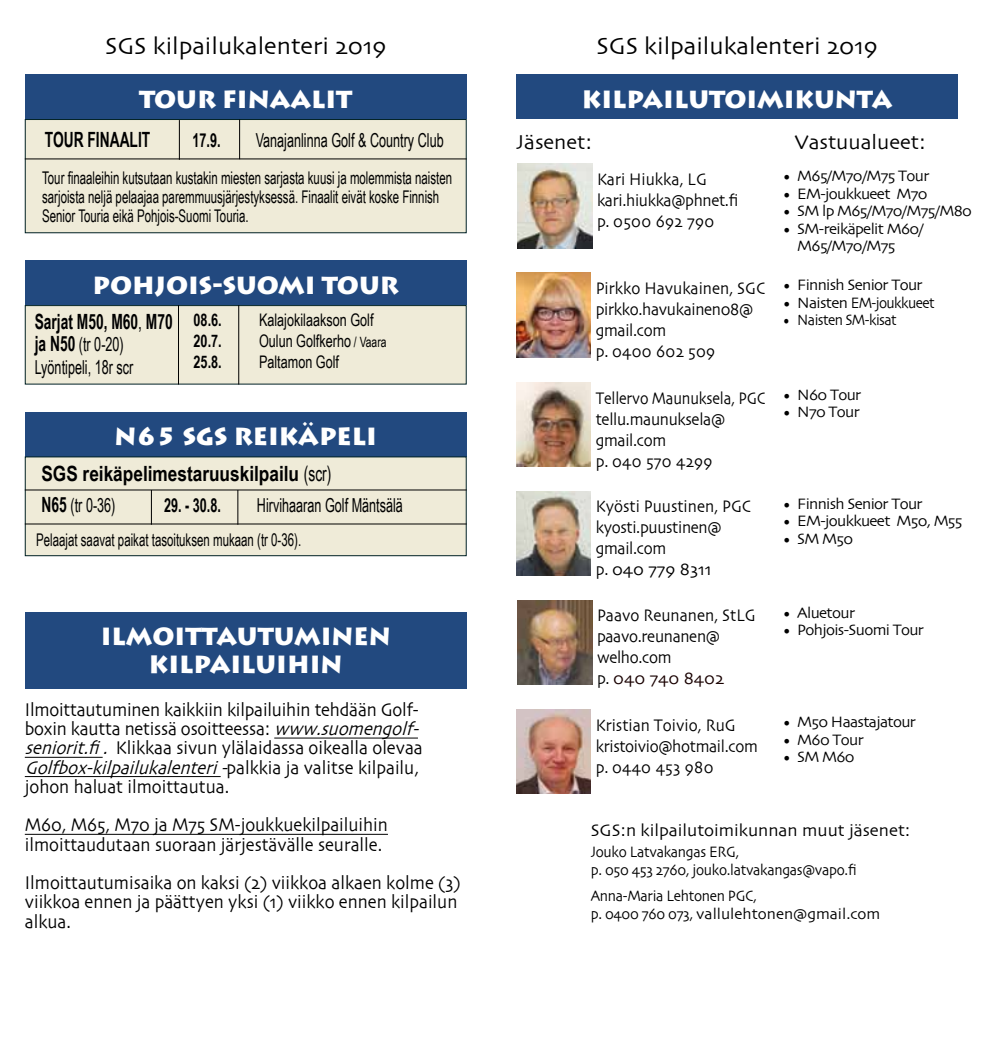
<style>
.page{position:relative;width:983px;height:1042px;background:#fff}
.page>*{position:absolute;margin:0;border:0;box-sizing:border-box;transform-origin:0 0}
.t1{font:900 24.5px "Lithos Pro";color:#fff}
.t2{font:24.5px "Skia";color:#000}
.t3{font:700 21px "Arial Narrow";color:#000}
.t4{font:700 21px "Arial Narrow";color:#000;scale:.8 1}
.t5{font:21px "Skia";color:#000}
.t6{font:19.25px/19.2px "Skia";color:#000;scale:.9 1}
.t7{font:19.25px/22.8px "Arial Narrow";color:#000;scale:.8 1}
.t8{font:700 19.25px "Arial Narrow";color:#000;scale:.8 1}
.t9{font:17.5px/21px "Skia";color:#000;scale:.9 1}
.t10{font:17.5px/19.2px "Arial Narrow";color:#000;scale:.8 1}
.t11{font:17.5px/21px "Skia";color:#000;scale:.85 1}
.t12{font:17.5px "Skia";color:#000}
.t13{font:17.32px "Arial Narrow";color:#000;scale:.89 1}
.t14{font:700 17.32px "Arial Narrow";color:#000;scale:.89 1}
.t15{font:15.75px/17.5px "Skia";letter-spacing:-.04em;color:#000}
.t16{font:15.75px/17.5px "Skia";letter-spacing:-.02em;color:#000;scale:.9 1}
.t17{font:15.75px "Skia";letter-spacing:-.04em;color:#000;scale:.9 1}
.s1{font-size:14.17px}
.s2{font-weight:400}
.s3{font-weight:700;font-size:21px}
.s4{font-style:italic}
.s5{color:#190000}
</style>
<div class="page">
<div style="left:25px;top:74px;width:441px;height:45px;background:#22497f"></div>
<div style="left:25px;top:119px;width:441px;height:114px;background:#efebd8"></div>
<div style="left:25px;top:119px;width:441px;height:114px;border:1px solid #002125"></div>
<hr style="left:25px;top:158px;width:441px;height:1px;background:#000">
<div style="left:25px;top:260px;width:441px;height:45px;background:#22497f"></div>
<div style="left:25px;top:306px;width:441px;height:78px;background:#efebd8"></div>
<div style="left:25px;top:305px;width:441px;height:79px;border:1px solid #002125"></div>
<hr style="left:178px;top:305px;width:1px;height:79px;background:#000">
<hr style="left:179px;top:120px;width:1px;height:40px;background:#000">
<hr style="left:274px;top:737px;width:144px;height:1px;background:#000">
<hr style="left:25px;top:757px;width:78px;height:1px;background:#000">
<hr style="left:25px;top:776px;width:195px;height:1px;background:#000">
<hr style="left:25px;top:834px;width:363px;height:1px;background:#000">
<div style="left:25px;top:611px;width:441px;height:77px;background:#22497f"></div>
<div style="left:516px;top:74px;width:441px;height:45px;background:#22497f"></div>
<img style="left:517px;top:164px;width:75px;height:84px">
<img style="left:516px;top:382px;width:74px;height:84px">
<img style="left:516px;top:491px;width:74px;height:84px">
<img style="left:516px;top:709px;width:74px;height:85px">
<hr style="left:238px;top:305px;width:1px;height:79px;background:#000">
<hr style="left:239px;top:120px;width:1px;height:39px;background:#000">
<img style="left:517px;top:600px;width:75px;height:85px">
<img style="left:516px;top:273px;width:74px;height:84px">
<div style="left:25px;top:412px;width:441px;height:44px;background:#22497f"></div>
<div style="left:25px;top:457px;width:441px;height:99px;background:#efebd8"></div>
<div style="left:25px;top:456px;width:441px;height:100px;border:1px solid #002125"></div>
<hr style="left:151px;top:490px;width:1px;height:35px;background:#000">
<hr style="left:25px;top:523px;width:441px;height:1px;background:#000">
<hr style="left:25px;top:489px;width:441px;height:1px;background:#000">
<hr style="left:237px;top:490px;width:1px;height:35px;background:#000">
<p class="t2" style="left:105px;top:31px;width:283px">SGS kilpailukalenteri 2019</p>
<p class="t2" style="left:596px;top:31px;width:283px">SGS kilpailukalenteri 2019</p>
<p class="t1" style="left:139px;top:84px;width:115px">TOUR FINAALI</p>
<p class="t1" style="left:336px;top:84px;width:18px">T</p>
<p class="t4" style="left:45px;top:124px;width:82px">TOUR Finaal</p>
<p class="t4" style="left:138px;top:124px;width:17px">iT</p>
<p class="t8" style="left:192px;top:126px;width:37px">17.9.</p>
<p class="t7" style="left:256px;top:128px;width:236px">Vanajanlinna Golf &amp; Country Club</p>
<p class="t10" style="left:42px;top:167px;width:514px">Tour finaaleihin kutsutaan kustakin miesten sarjasta kuusi ja molemmista naisten sarjoista neljä pelaajaa paremmuusjärjestyksessä. Finaalit eivät koske Finnish<br>Senior Touria eikä Pohjois-Suomi Touria.</p>
<p class="t1" style="left:93px;top:270px;width:308px">POHJOIS-SUOMI TOUR</p>
<p class="t14" style="left:193px;top:307px;width:33px">08.6.</p>
<p class="t13" style="left:259px;top:308px;width:130px">Kalajokilaakson Golf</p>
<p class="t14" style="left:193px;top:328px;width:33px">20.7.</p>
<p class="t13" style="left:259px;top:329px;width:145px">Oulun Golfkerho <span class="s1">/ Vaara</span></p>
<p class="t14" style="left:193px;top:349px;width:33px">25.8.</p>
<p class="t13" style="left:259px;top:350px;width:91px">Paltamon Golf</p>
<p class="t4" style="left:35px;top:305px;width:174px">Sarjat M50, M60<span class="s2">,</span> M70</p>
<p class="t7" style="left:35px;top:332px;width:125px"><span class="s3">ja N50</span> (tr 0-20)<br>Lyöntipeli, 18r scr</p>
<p class="t1" style="left:114px;top:421px;width:264px">N65 SGS REIKÄPELI</p>
<p class="t3" style="left:41px;top:457px;width:291px">SGS reikäpelimestaruuskilpailu <span class="s2">(scr)</span></p>
<p class="t7" style="left:41px;top:493px;width:94px"><span class="s3">N65</span> (tr 0-36)</p>
<p class="t8" style="left:164px;top:491px;width:73px">29. - 30.8.</p>
<p class="t7" style="left:257px;top:493px;width:184px">Hirvihaaran Golf Mäntsälä</p>
<p class="t10" style="left:36px;top:529px;width:333px">Pelaajat saavat paikat tasoituksen mukaan (tr 0-36).</p>
<p class="t1" style="left:101px;top:621px;width:71px">ILMOITTAUTU</p>
<p class="t1" style="left:294px;top:621px;width:45px">MINEN</p>
<p class="t1" style="left:149px;top:649px;width:35px">KILPAILUI</p>
<p class="t1" style="left:287px;top:649px;width:38px">HIN</p>
<p class="t6" style="left:25px;top:701px;width:446px">Ilmoittautuminen kaikkiin kilpailuihin tehdään Golf&shy;boxin kautta netissä osoitteessa: <span class="s4">www.suomengolf&shy;seniorit.fi.</span> Klikkaa sivun ylälaidassa oikealla olevaa <span class="s4">Golfbox-kilpailukalenteri-</span>p a l k k i a j a v a l i t s e k i l p a i l u , johon haluat ilmoittautua.</p>
<p class="t6" style="left:25px;top:816px;width:405px">M60, M65, M70 ja M75 SM-joukkuekilpailuihin ilmoittaudutaan suoraan järjestävälle seuralle.</p>
<p class="t6" style="left:25px;top:874px;width:485px">Ilmoittautumisaika on kaksi (2) viikkoa alkaen kolme (3) viikkoa ennen ja päättyen yksi (1) viikko ennen kilpailun alkua.</p>
<p class="t1" style="left:581px;top:84px;width:36px">KILPAILU</p>
<p class="t1" style="left:709px;top:84px;width:126px">TOIMIKUNTA</p>
<p class="t5" style="left:516px;top:129px;width:77px">Jäsenet:</p>
<p class="t5" style="left:794px;top:129px;width:132px">Vastuualueet:</p>
<p class="t9" style="left:597px;top:170px;width:158px">Kari Hiukka, LG kari.hiukka@phnet.fi p. 0500 692 790</p>
<p class="t9" style="left:595px;top:279px;width:190px">Pirkko Havukainen, SGC pirkko.havukainen08@ gmail.com<br>p. 0400 602 509</p>
<p class="t11" style="left:595px;top:389px;width:201px">Tellervo Maunuksela, PGC tellu.maunuksela@ gmail.com<br>p. 040 570 4299</p>
<p class="t9" style="left:595px;top:497px;width:174px">Kyösti Puustinen, PGC kyosti.puustinen@ gmail.com<br>p. 040 779 8311</p>
<p class="t9" style="left:597px;top:606px;width:178px">Paavo Reunanen, StLG paavo.reunanen@ welho.com<br>p. <span class="s5">040 740 8402</span></p>
<p class="t9" style="left:595px;top:715px;width:181px">Kristian Toivio, RuG kristoivio@hotmail.com p. 0440 453 980</p>
<p class="t15" style="left:782px;top:168px;width:148px">• M65/M70/M75 Tour</p>
<p class="t15" style="left:782px;top:186px;width:147px">• EM-joukkueet M70</p>
<p class="t15" style="left:782px;top:203px;width:191px">• SM lp M65/M70/M75/M80</p>
<p class="t15" style="left:797px;top:221px;width:128px;text-indent:-15px">• SM-reikäpelit M60/<br>M65/M70/M75</p>
<p class="t15" style="left:782px;top:277px;width:142px">• Finnish Senior Tour</p>
<p class="t15" style="left:782px;top:295px;width:154px">• Naisten EM-joukkueet</p>
<p class="t17" style="left:782px;top:311px;width:128px">• Naisten SM-kisat</p>
<p class="t15" style="left:782px;top:386px;width:80px">• N60 Tour</p>
<p class="t15" style="left:782px;top:404px;width:79px">• N70 Tour</p>
<p class="t15" style="left:782px;top:496px;width:142px">• Finnish Senior Tour</p>
<p class="t15" style="left:782px;top:513px;width:181px">• EM-joukkueet M50, M55</p>
<p class="t15" style="left:782px;top:531px;width:72px">• SM M50</p>
<p class="t15" style="left:782px;top:605px;width:74px">• Aluetour</p>
<p class="t15" style="left:782px;top:622px;width:143px">• Pohjois-Suomi Tour</p>
<p class="t15" style="left:782px;top:714px;width:135px">• M50 Haastajatour</p>
<p class="t15" style="left:782px;top:731px;width:83px">• M60 Tour</p>
<p class="t15" style="left:782px;top:749px;width:74px">• SM M60</p>
<p class="t12" style="left:590px;top:820px;width:321px">SGS:n kilpailutoimikunnan muut jäsenet:</p>
<p class="t16" style="left:590px;top:844px;width:297px">Jouko Latvakangas ERG,<br>p. 050 453 2760, jouko.latvakangas@vapo.fi</p>
<p class="t16" style="left:590px;top:888px;width:323px">Anna-Maria Lehtonen PGC,<br>p. 0400 760 073, vallulehtonen@gmail.com</p>
</div>
